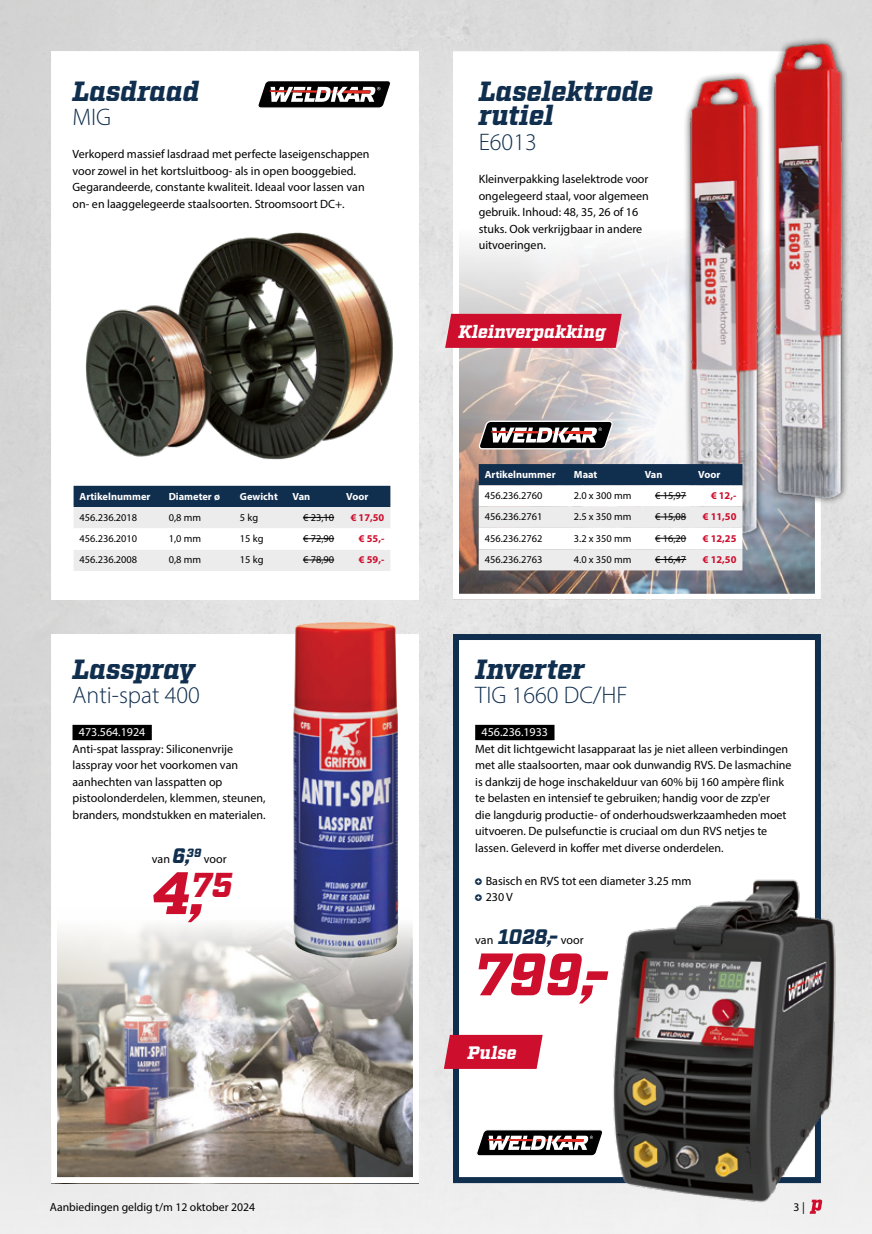
<style>
.page{position:relative;width:872px;height:1234px;background:#fff}
.page>*{position:absolute;margin:0;border:0;box-sizing:border-box;transform-origin:0 0}
.prijsblokje{font:italic 900 59.7px "Factoria";color:#cd0e2d}
.kop_blauw{font:italic 900 27.75px/24.8px "Factoria";letter-spacing:-.01em;color:#102e4e}
.subkop_blauw{font:300 24px "Myriad Pro";color:#102e4e}
.t1{font:italic 900 18px "Factoria";color:#fff}
.body{font:12px/16.5px "Myriad Pro";color:#000}
.opsomming{font:12px "Myriad Pro";color:#000}
.prijsblokje-2{font:12px "Myriad Pro";color:#000}
.artikelnummer{font:12px "Myriad Pro";color:#fff}
.t2{font:11.7px "Myriad Pro";color:#000}
.celartnr{font:10.35px "Myriad Pro";color:#000}
.celbody{font:10.35px "Myriad Pro";color:#000}
.celheader{font:700 10.35px "Myriad Pro";color:#fff}
.celprijsvan{font:10.35px "Myriad Pro";color:#000}
.celprijsvoor{font:700 10.35px "Myriad Pro";color:#cd0e2d}
.s1{font-family:"Factoria";font-weight:900;font-style:italic;font-size:21px;color:#102e4e}
.s2{font-family:"Probin";font-size:18px;color:#102e4e}
</style>
<div class="page">
<img style="left:1px;top:0;width:871px;height:1233px">
<hr style="left:0;top:0;width:1px;height:1233px;background:#102e4e">
<img style="left:0;top:1183px;width:1px;height:50px">
<div style="left:51px;top:51px;width:368px;height:549px;background:#fff"></div>
<div style="left:453px;top:634px;width:368px;height:548px;background:#fff;border:6px solid #102e4e"></div>
<div style="left:54px;top:637px;width:362px;height:542px;background:#fff"></div>
<img style="left:58px;top:907px;width:354px;height:268px">
<div style="left:51px;top:634px;width:368px;height:548px;border:6px solid #fff"></div>
<div style="left:456px;top:54px;width:362px;height:542px;background:#fff"></div>
<img style="left:460px;top:245px;width:354px;height:347px">
<div style="left:453px;top:51px;width:368px;height:548px;border:6px solid #fff"></div>
<svg style="left:258px;top:81px;width:132px;height:27px"></svg>
<div style="left:72px;top:724px;width:80px;height:16px;background:#000"></div>
<img style="left:85px;top:232px;width:308px;height:228px">
<svg style="left:74px;top:485px;width:316px;height:85px"></svg>
<hr style="left:303px;top:517px;width:31px;height:1px;background:#000">
<hr style="left:303px;top:538px;width:31px;height:1px;background:#000">
<hr style="left:303px;top:559px;width:31px;height:1px;background:#000">
<div style="left:767px;top:36px;width:82px;height:469px;background:#000;opacity:.75"></div>
<img style="left:769px;top:29px;width:80px;height:483px">
<div style="left:683px;top:71px;width:82px;height:469px;background:#000;opacity:.75"></div>
<img style="left:685px;top:71px;width:80px;height:476px">
<svg style="left:479px;top:464px;width:263px;height:106px"></svg>
<hr style="left:655px;top:495px;width:31px;height:1px;background:#000">
<hr style="left:655px;top:516px;width:31px;height:1px;background:#000">
<hr style="left:655px;top:538px;width:31px;height:1px;background:#000">
<hr style="left:655px;top:559px;width:31px;height:1px;background:#000">
<svg style="left:479px;top:420px;width:134px;height:29px"></svg>
<div style="left:475px;top:724px;width:79px;height:16px;background:#000"></div>
<img style="left:603px;top:871px;width:241px;height:336px">
<svg style="left:477px;top:1130px;width:125px;height:26px"></svg>
<img style="left:293px;top:622px;width:105px;height:335px">
<div style="left:445px;top:314px;width:176px;height:34px;background:#cd0e2d"></div>
<svg style="left:444px;top:1034px;width:98px;height:34px;background:#cf1f3c"></svg>
<svg style="left:809px;top:1199px;width:13px;height:14px"></svg>
<p class="kop_blauw" style="left:72px;top:80px;width:128px">Lasdraad</p>
<p class="subkop_blauw" style="left:72px;top:103px;width:40px">MIG</p>
<p class="body" style="left:72px;top:146px;width:298px">Verkoperd massief lasdraad met perfecte laseigenschappen voor zowel in het kortsluitboog- als in open booggebied.<br>Gegarandeerde, constante kwaliteit. Ideaal voor lassen van on- en laaggelegeerde staalsoorten. Stroomsoort DC+.</p>
<p class="celheader" style="left:80px;top:489px;width:72px">Artikelnummer</p>
<p class="celheader" style="left:169px;top:489px;width:53px">Diameter ø</p>
<p class="celheader" style="left:240px;top:489px;width:39px">Gewicht</p>
<p class="celheader" style="left:293px;top:489px;width:19px">Van</p>
<p class="celheader" style="left:346px;top:489px;width:24px">Voor</p>
<p class="celartnr" style="left:80px;top:511px;width:59px">456.236.2018</p>
<p class="celbody" style="left:169px;top:511px;width:34px">0,8 mm</p>
<p class="celbody" style="left:240px;top:511px;width:20px">5 kg</p>
<p class="celprijsvan" style="left:303px;top:511px;width:33px">€ 23,10</p>
<p class="celprijsvoor" style="left:351px;top:510px;width:35px">€ 17,50</p>
<p class="celartnr" style="left:80px;top:532px;width:59px">456.236.2010</p>
<p class="celbody" style="left:169px;top:532px;width:34px">1,0 mm</p>
<p class="celbody" style="left:240px;top:532px;width:25px">15 kg</p>
<p class="celprijsvan" style="left:303px;top:532px;width:33px">€ 72,90</p>
<p class="celprijsvoor" style="left:359px;top:532px;width:27px">€ 55,-</p>
<p class="celartnr" style="left:80px;top:553px;width:59px">456.236.2008</p>
<p class="celbody" style="left:169px;top:553px;width:34px">0,8 mm</p>
<p class="celbody" style="left:240px;top:553px;width:25px">15 kg</p>
<p class="celprijsvan" style="left:303px;top:553px;width:33px">€ 78,90</p>
<p class="celprijsvoor" style="left:359px;top:553px;width:27px">€ 59,-</p>
<p class="kop_blauw" style="left:72px;top:658px;width:124px">Lasspray</p>
<p class="subkop_blauw" style="left:72px;top:680px;width:129px">Anti-spat 400</p>
<p class="artikelnummer" style="left:79px;top:724px;width:68px">473.564.1924</p>
<p class="body" style="left:72px;top:740px;width:194px">Anti-spat lasspray: Siliconenvrije lasspray voor het voorkomen van aanhechten van lasspatten op pistoolonderdelen, klemmen, steunen, branders, mondstukken en materialen.</p>
<p class="prijsblokje-2" style="left:152px;top:851px;width:76px">van <span class="s1">6,</span><sup>39</sup> voor</p>
<p class="prijsblokje" style="left:152px;top:857px;width:82px">4,<sup>75</sup></p>
<p class="kop_blauw" style="left:479px;top:80px;width:176px">Laselektrode rutiel</p>
<p class="subkop_blauw" style="left:479px;top:128px;width:60px">E6013</p>
<p class="body" style="left:479px;top:171px;width:172px">Kleinverpakking laselektrode voor ongelegeerd staal, voor algemeen gebruik. Inhoud: 48, 35, 26 of 16 stuks. Ook verkrijgbaar in andere uitvoeringen.</p>
<p class="t1" style="left:458px;top:320px;width:149px">Kleinverpakking</p>
<p class="celheader" style="left:485px;top:467px;width:72px">Artikelnummer</p>
<p class="celheader" style="left:574px;top:467px;width:25px">Maat</p>
<p class="celheader" style="left:644px;top:467px;width:19px">Van</p>
<p class="celheader" style="left:698px;top:467px;width:24px">Voor</p>
<p class="celartnr" style="left:485px;top:489px;width:59px">456.236.2760</p>
<p class="celbody" style="left:574px;top:489px;width:59px">2.0 x 300 mm</p>
<p class="celprijsvan" style="left:655px;top:489px;width:33px">€ 15,97</p>
<p class="celprijsvoor" style="left:711px;top:489px;width:27px">€ 12,-</p>
<p class="celartnr" style="left:485px;top:510px;width:59px">456.236.2761</p>
<p class="celbody" style="left:574px;top:510px;width:59px">2.5 x 350 mm</p>
<p class="celprijsvan" style="left:655px;top:510px;width:33px">€ 15,08</p>
<p class="celprijsvoor" style="left:703px;top:510px;width:35px">€ 11,50</p>
<p class="celartnr" style="left:485px;top:531px;width:59px">456.236.2762</p>
<p class="celbody" style="left:574px;top:531px;width:59px">3.2 x 350 mm</p>
<p class="celprijsvan" style="left:655px;top:531px;width:33px">€ 16,20</p>
<p class="celprijsvoor" style="left:703px;top:531px;width:35px">€ 12,25</p>
<p class="celartnr" style="left:485px;top:553px;width:59px">456.236.2763</p>
<p class="celbody" style="left:574px;top:553px;width:59px">4.0 x 350 mm</p>
<p class="celprijsvan" style="left:655px;top:553px;width:33px">€ 16,47</p>
<p class="celprijsvoor" style="left:703px;top:552px;width:35px">€ 12,50</p>
<p class="kop_blauw" style="left:475px;top:658px;width:111px">Inverter</p>
<p class="subkop_blauw" style="left:475px;top:680px;width:154px">TIG 1660 DC/HF</p>
<p class="artikelnummer" style="left:481px;top:724px;width:68px">456.236.1933</p>
<p class="body" style="left:475px;top:740px;width:318px">Met dit lichtgewicht lasapparaat las je niet alleen verbindingen met alle staalsoorten, maar ook dunwandig RVS. De lasmachine is dankzij de hoge inschakelduur van 60% bij 160 ampère flink te belasten en intensief te gebruiken; handig voor de zzp'er<br>die langdurig productie- of onderhoudswerkzaamheden moet uitvoeren. De pulsefunctie is cruciaal om dun RVS netjes te lassen. Geleverd in koffer met diverse onderdelen.</p>
<p class="opsomming" style="left:475px;top:873px;width:218px"><span class="s2">•</span> Basisch en RVS tot een diameter 3.25 mm</p>
<p class="opsomming" style="left:475px;top:889px;width:39px"><span class="s2">•</span> 230 V</p>
<p class="prijsblokje-2" style="left:475px;top:932px;width:110px">van <span class="s1">1028,-</span> voor</p>
<p class="prijsblokje" style="left:475px;top:938px;width:136px">799,-</p>
<p class="t1" style="left:467px;top:1041px;width:51px">Pulse</p>
<p class="t2" style="left:50px;top:1199px;width:207px">Aanbiedingen geldig t/m 12 oktober 2024</p>
<p class="t2" style="left:793px;top:1199px;width:13px">3 |</p>
</div>
